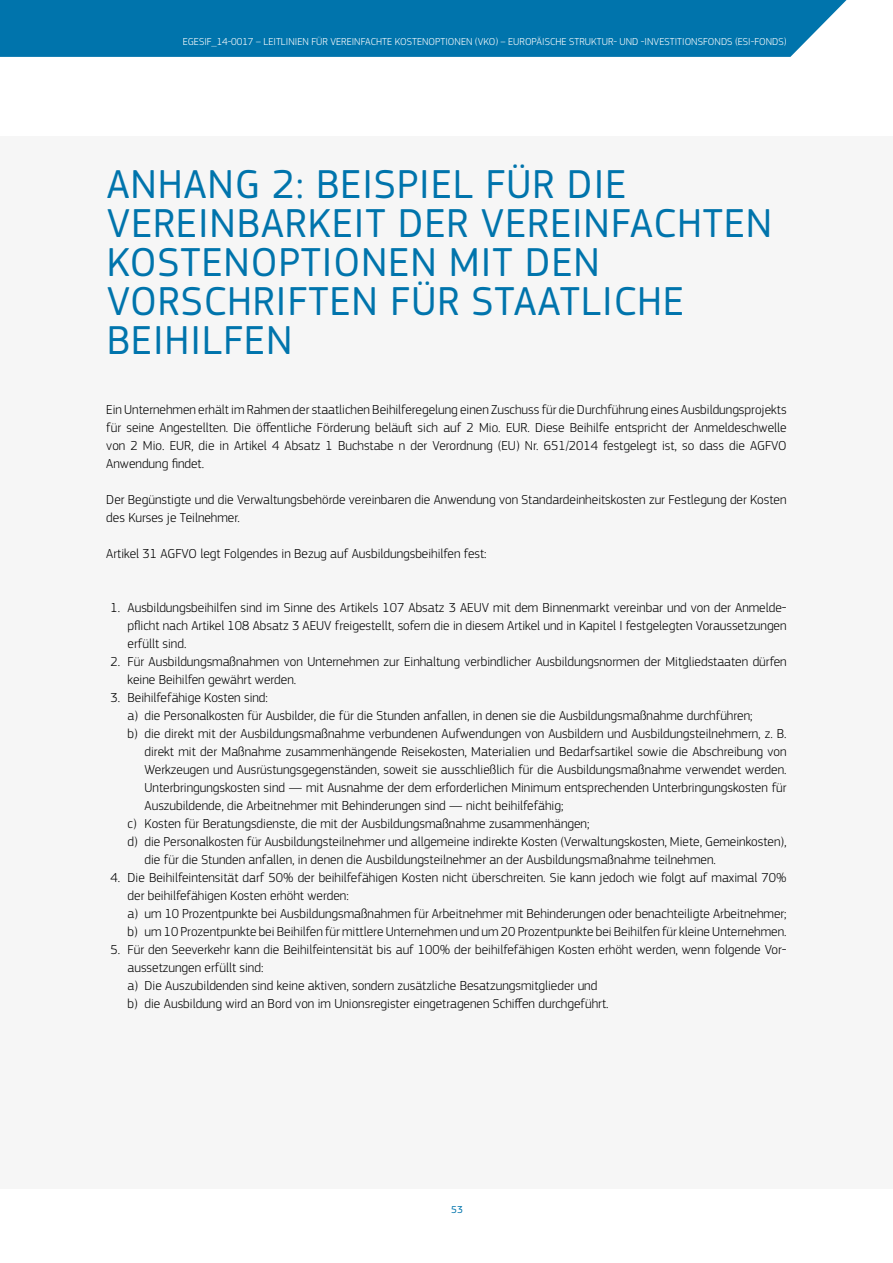
<style>
.page{position:relative;width:893px;height:1263px;background:#fff}
.page>*{position:absolute;margin:0;border:0;box-sizing:border-box;transform-origin:0 0}
.t1{font:42px/39px "EC Square Sans Pro";letter-spacing:.02em;color:#0074ac}
.t2{font:300 13.5px/18px "EC Square Sans Pro";color:#000}
.t3{font:300 10.5px "EC Square Sans Pro";letter-spacing:.005em;color:#fff}
.t4{font:10.5px "EC Square Sans Pro";color:#0074ac}
</style>
<div class="page">
<div style="left:0;top:0;width:847px;height:57px;background:#0074ac"></div>
<div style="left:0;top:136px;width:893px;height:1052px;background:#f6f6f6"></div>
<p class="t3" style="left:183px;top:35px;width:605px">EGESIF_14-0017 – LEITLINIEN FÜR VEREINFACHTE KOSTENOPTIONEN (VKO) – EUROPÄISCHE STRUKTUR- UND -INVESTITIONSFONDS (ESI-FONDS)</p>
<h1 class="t1" style="left:107px;top:165px;width:667px">ANHANG 2: BEISPIEL FÜR DIE<br>VEREINBARKEIT DER VEREINFACHTEN<br>KOSTENOPTIONEN MIT DEN<br>VORSCHRIFTEN FÜR STAATLICHE<br>BEIHILFEN</h1>
<p class="t2" style="left:106px;top:400px;width:682px;text-align:justify">Ein Unternehmen erhält im Rahmen der staatlichen Beihilferegelung einen Zuschuss für die Durchführung eines Ausbildungsprojekts für seine Angestellten. Die öffentliche Förderung beläuft sich auf 2 Mio. EUR. Diese Beihilfe entspricht der Anmeldeschwelle von 2 Mio. EUR, die in Artikel 4 Absatz 1 Buchstabe n der Verordnung (EU) Nr. 651/2014 festgelegt ist, so dass die AGFVO Anwendung findet.</p>
<p class="t2" style="left:106px;top:490px;width:682px">Der Begünstigte und die Verwaltungsbehörde vereinbaren die Anwendung von Standardeinheitskosten zur Festlegung der Kosten des Kurses je Teilnehmer.</p>
<p class="t2" style="left:106px;top:544px;width:382px">Artikel 31 AGFVO legt Folgendes in Bezug auf Ausbildungsbeihilfen fest:</p>
<p class="t2" style="left:128px;top:598px;width:661px;text-align:justify;text-indent:-17px">1. Ausbildungsbeihilfen sind im Sinne des Artikels 107 Absatz 3 AEUV mit dem Binnenmarkt vereinbar und von der Anmelde&shy;pflicht nach Artikel 108 Absatz 3 AEUV freigestellt, sofern die in diesem Artikel und in Kapitel I festgelegten Voraussetzungen erfüllt sind.</p>
<p class="t2" style="left:128px;top:652px;width:661px;text-indent:-17px">2. Für Ausbildungsmaßnahmen von Unternehmen zur Einhaltung verbindlicher Ausbildungsnormen der Mitgliedstaaten dürfen keine Beihilfen gewährt werden.</p>
<p class="t2" style="left:111px;top:688px;width:159px">3. Beihilfefähige Kosten sind:</p>
<p class="t2" style="left:128px;top:706px;width:626px">a) die Personalkosten für Ausbilder, die für die Stunden anfallen, in denen sie die Ausbildungsmaßnahme durchführen;</p>
<p class="t2" style="left:128px;top:724px;width:661px">b) die direkt mit der Ausbildungsmaßnahme verbundenen Aufwendungen von Ausbildern und Ausbildungsteilnehmern, z. B.</p>
<p class="t2" style="left:145px;top:742px;width:644px">direkt mit der Maßnahme zusammenhängende Reisekosten, Materialien und Bedarfsartikel sowie die Abschreibung von</p>
<p class="t2" style="left:145px;top:760px;width:644px">Werkzeugen und Ausrüstungsgegenständen, soweit sie ausschließlich für die Ausbildungsmaßnahme verwendet werden.</p>
<p class="t2" style="left:145px;top:778px;width:644px">Unterbringungskosten sind — mit Ausnahme der dem erforderlichen Minimum entsprechenden Unterbringungskosten für</p>
<p class="t2" style="left:145px;top:796px;width:420px">Auszubildende, die Arbeitnehmer mit Behinderungen sind — nicht beihilfefähig;</p>
<p class="t2" style="left:128px;top:814px;width:463px">c) Kosten für Beratungsdienste, die mit der Ausbildungsmaßnahme zusammenhängen;</p>
<p class="t2" style="left:128px;top:832px;width:661px">d) die Personalkosten für Ausbildungsteilnehmer und allgemeine indirekte Kosten (Verwaltungskosten, Miete, Gemeinkosten),</p>
<p class="t2" style="left:145px;top:850px;width:573px">die für die Stunden anfallen, in denen die Ausbildungsteilnehmer an der Ausbildungsmaßnahme teilnehmen.</p>
<p class="t2" style="left:128px;top:868px;width:661px;text-indent:-17px">4. Die Beihilfeintensität darf 50% der beihilfefähigen Kosten nicht überschreiten. Sie kann jedoch wie folgt auf maximal 70% der beihilfefähigen Kosten erhöht werden:<br>a) um 10 Prozentpunkte bei Ausbildungsmaßnahmen für Arbeitnehmer mit Behinderungen oder benachteiligte Arbeitnehmer; b) um 10 Prozentpunkte bei Beihilfen für mittlere Unternehmen und um 20 Prozentpunkte bei Beihilfen für kleine Unternehmen.</p>
<p class="t2" style="left:128px;top:940px;width:661px;text-indent:-17px">5. Für den Seeverkehr kann die Beihilfeintensität bis auf 100% der beihilfefähigen Kosten erhöht werden, wenn folgende Vor&shy;aussetzungen erfüllt sind:<br>a) Die Auszubildenden sind keine aktiven, sondern zusätzliche Besatzungsmitglieder und<br>b) die Ausbildung wird an Bord von im Unionsregister eingetragenen Schiffen durchgeführt.</p>
<p class="t4" style="left:451px;top:1203px;width:13px">53</p>
</div>
